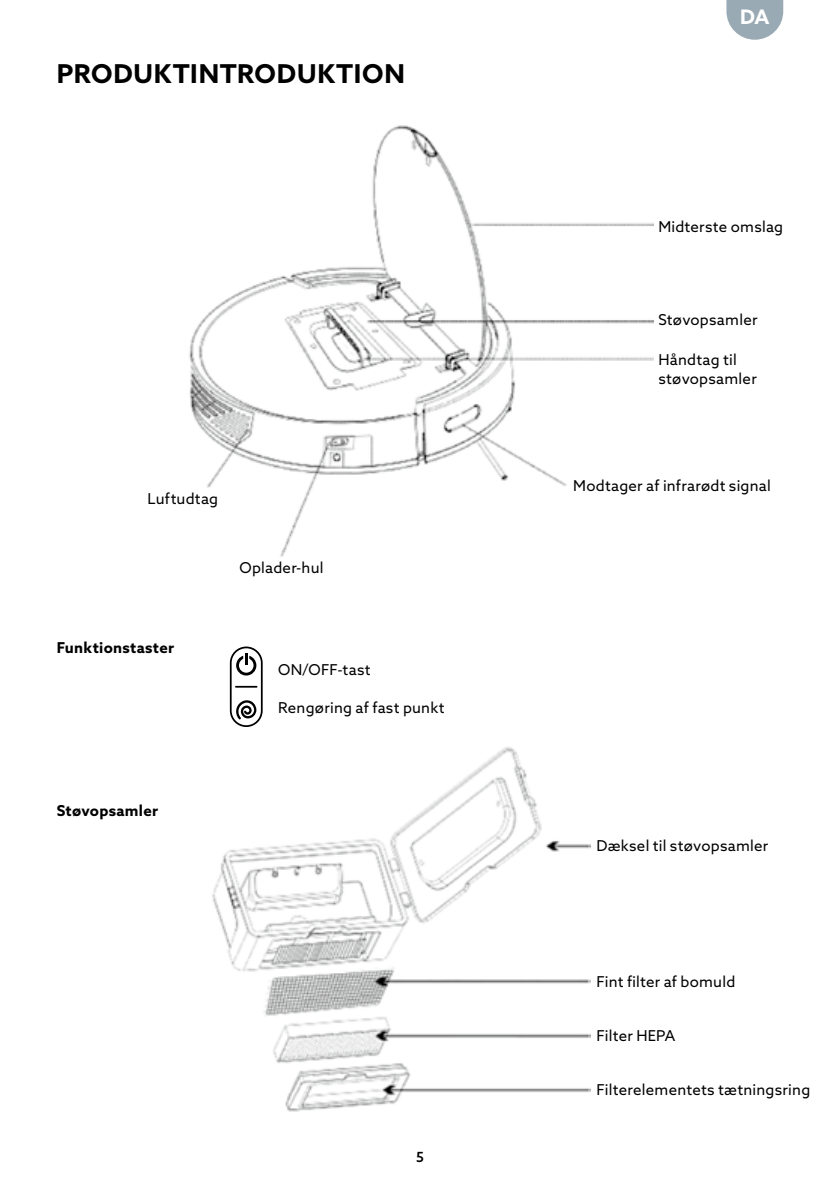
<style>
.page{position:relative;width:840px;height:1191px;background:#fff}
.page>*{position:absolute;margin:0;border:0;box-sizing:border-box;transform-origin:0 0}
._02_Mellemrubrik{font:700 26px "Azo Sans";letter-spacing:.03em;color:#000}
.t1{font:700 20px "Azo Sans";color:#fff}
._03_DK_tabel{font:15px/19px "Azo Sans";letter-spacing:.015em;color:#000}
._03_DK_tabel-2{font:700 15px "Azo Sans";letter-spacing:.02em;color:#000}
.t2{font:500 14px "Azo Sans";color:#000}
</style>
<div class="page">
<svg style="left:726px;top:0;width:56px;height:40px;background:#a9b7bf"></svg>
<img style="left:189px;top:125px;width:464px;height:432px">
<img style="left:212px;top:747px;width:378px;height:365px">
<svg style="left:230px;top:646px;width:32px;height:81px"></svg>
<p class="_02_Mellemrubrik" style="left:57px;top:56px;width:349px">PRODUKTINTRODUKTION</p>
<p class="_03_DK_tabel" style="left:147px;top:489px;width:72px">Luftudtag</p>
<p class="_03_DK_tabel" style="left:239px;top:558px;width:85px">Oplader-hul</p>
<p class="_03_DK_tabel-2" style="left:57px;top:637px;width:119px">Funktionstaster</p>
<p class="_03_DK_tabel" style="left:278px;top:660px;width:94px">ON/OFF-tast</p>
<p class="_03_DK_tabel" style="left:278px;top:698px;width:168px">Rengøring af fast punkt</p>
<p class="_03_DK_tabel-2" style="left:57px;top:800px;width:103px">Støvopsamler</p>
<p class="t2" style="left:416px;top:1148px;width:9px">5</p>
<h2 class="t1" style="left:739px;top:4px;width:31px">DA</h2>
<p class="_03_DK_tabel" style="left:658px;top:217px;width:126px">Midterste omslag</p>
<p class="_03_DK_tabel" style="left:658px;top:310px;width:101px">Støvopsamler</p>
<p class="_03_DK_tabel" style="left:658px;top:350px;width:100px">Håndtag til støvopsamler</p>
<p class="_03_DK_tabel" style="left:573px;top:476px;width:199px">Modtager af infrarødt signal</p>
<p class="_03_DK_tabel" style="left:596px;top:836px;width:173px">Dæksel til støvopsamler</p>
<p class="_03_DK_tabel" style="left:596px;top:972px;width:140px">Fint filter af bomuld</p>
<p class="_03_DK_tabel" style="left:596px;top:1026px;width:80px">Filter HEPA</p>
<p class="_03_DK_tabel" style="left:596px;top:1080px;width:215px">Filterelementets tætningsring</p>
</div>
